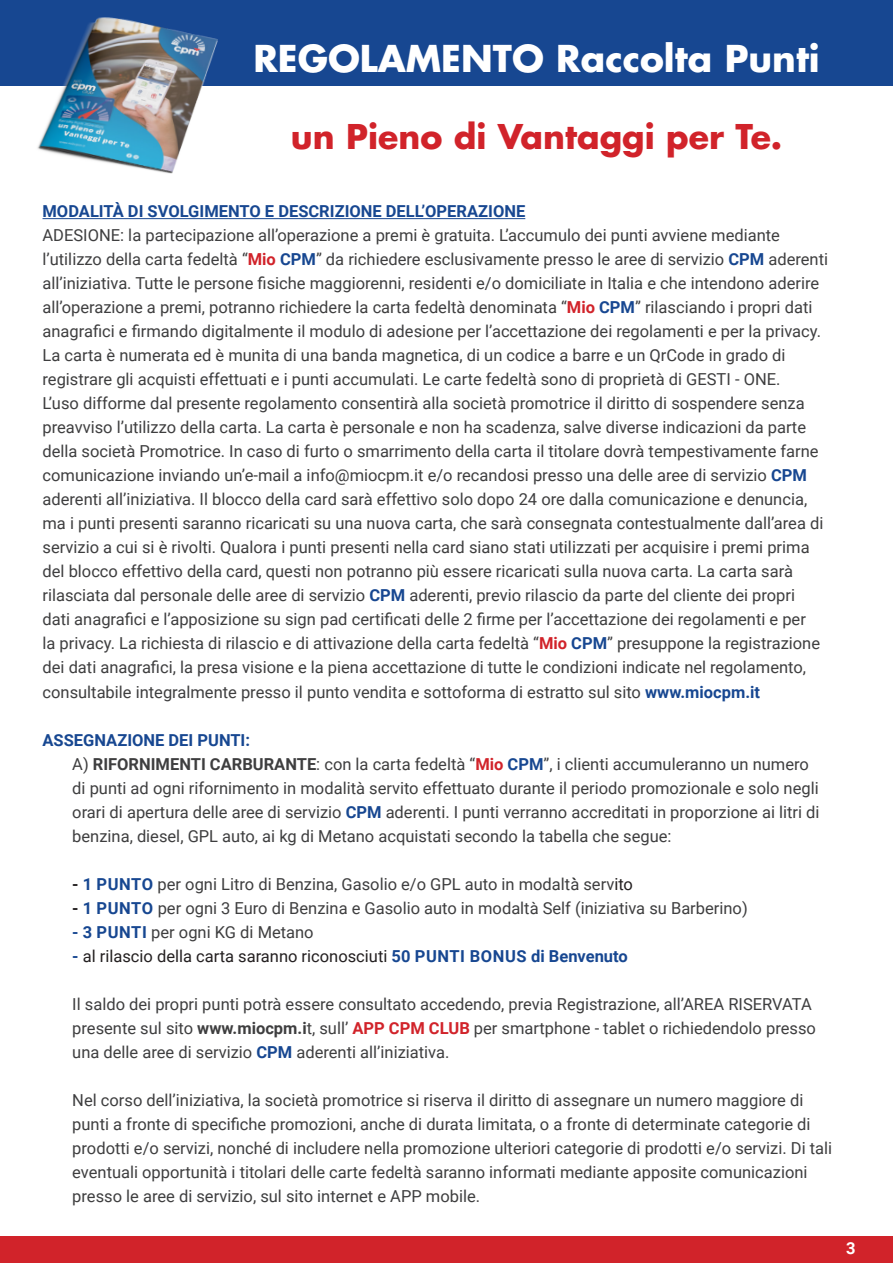
<style>
.page{position:relative;width:893px;height:1263px;background:#fff}
.page>*{position:absolute;margin:0;border:0;box-sizing:border-box;transform-origin:0 0}
.t1{font:700 36px "Futura Std";color:#fff}
.t2{font:700 33.15px "Futura Std";color:#d1232a}
.t3{font:16.5px/24px "Roboto";color:#3e3e3f}
.t4{font:700 16.5px "Roboto";color:#174791}
.t5{font:16.5px "Roboto";color:#231f20}
.t6{font:700 16.5px "Roboto";color:#fff}
.s1{font-weight:700;color:#d1232a}
.s2{font-weight:700;color:#174791}
.s3{font-weight:700}
.s4{font-weight:700;color:#231f20}
.s5{color:#231f20}
</style>
<div class="page">
<div style="left:0;top:0;width:893px;height:86px;background:#174791"></div>
<hr style="left:43px;top:218px;width:482px;height:1px;background:#174791">
<div style="left:0;top:1236px;width:893px;height:27px;background:#d1232a"></div>
<img style="left:37px;top:17px;width:181px;height:157px">
<p class="t1" style="left:253px;top:35px;width:568px">REGOLAMENTO Raccolta Punti</p>
<p class="t2" style="left:291px;top:114px;width:493px">un Pieno di Vantaggi per Te.</p>
<p class="t4" style="left:43px;top:200px;width:484px">MODALITÀ DI SVOLGIMENTO E DESCRIZIONE DELL’OPERAZIONE</p>
<p class="t3" style="left:43px;top:223px;width:787px">ADESIONE: la partecipazione all’operazione a premi è gratuita. L’accumulo dei punti avviene mediante l’utilizzo della carta fedeltà “<span class="s1">Mio</span> <span class="s2">CPM</span>” da richiedere esclusivamente presso le aree di servizio <span class="s2">CPM</span> aderenti all’iniziativa. Tutte le persone fisiche maggiorenni, residenti e/o domiciliate in Italia e che intendono aderire all’operazione a premi, potranno richiedere la carta fedeltà denominata “<span class="s1">Mio</span> <span class="s2">CPM</span>” rilasciando i propri dati anagrafici e firmando digitalmente il modulo di adesione per l’accettazione dei regolamenti e per la privacy.<br>La carta è numerata ed è munita di una banda magnetica, di un codice a barre e un QrCode in grado di registrare gli acquisti effettuati e i punti accumulati. Le carte fedeltà sono di proprietà di GESTI - ONE.<br>L’uso difforme dal presente regolamento consentirà alla società promotrice il diritto di sospendere senza preavviso l’utilizzo della carta. La carta è personale e non ha scadenza, salve diverse indicazioni da parte della società Promotrice. In caso di furto o smarrimento della carta il titolare dovrà tempestivamente farne comunicazione inviando un’e-mail a info@miocpm.it e/o recandosi presso una delle aree di servizio <span class="s2">CPM </span>aderenti all’iniziativa. Il blocco della card sarà effettivo solo dopo 24 ore dalla comunicazione e denuncia, ma i punti presenti saranno ricaricati su una nuova carta, che sarà consegnata contestualmente dall’area di servizio a cui si è rivolti. Qualora i punti presenti nella card siano stati utilizzati per acquisire i premi prima del blocco effettivo della card, questi non potranno più essere ricaricati sulla nuova carta. La carta sarà rilasciata dal personale delle aree di servizio <span class="s2">CPM</span> aderenti, previo rilascio da parte del cliente dei propri<br>dati anagrafici e l’apposizione su sign pad certificati delle 2 firme per l’accettazione dei regolamenti e per<br>la privacy. La richiesta di rilascio e di attivazione della carta fedeltà “<span class="s1">Mio</span> <span class="s2">CPM</span>” presuppone la registrazione dei dati anagrafici, la presa visione e la piena accettazione di tutte le condizioni indicate nel regolamento, consultabile integralmente presso il punto vendita e sottoforma di estratto sul sito <span class="s2">www.miocpm.it</span></p>
<p class="t4" style="left:43px;top:728px;width:209px">ASSEGNAZIONE DEI PUNTI:</p>
<p class="t3" style="left:72px;top:751px;width:749px">A) <span class="s3">RIFORNIMENTI CARBURANTE</span>: con la carta fedeltà “<span class="s1">Mio</span> <span class="s2">CPM</span>”, i clienti accumuleranno un numero di punti ad ogni rifornimento in modalità servito effettuato durante il periodo promozionale e solo negli orari di apertura delle aree di servizio <span class="s2">CPM</span> aderenti. I punti verranno accreditati in proporzione ai litri di benzina, diesel, GPL auto, ai kg di Metano acquistati secondo la tabella che segue:</p>
<p class="t3" style="left:72px;top:871px;width:562px"><span class="s4">-</span> <span class="s2">1 PUNTO</span> per ogni Litro di Benzina, Gasolio e/o GPL auto in modaltà̀serv<span class="s5">ito</span></p>
<p class="t3" style="left:72px;top:895px;width:677px"><span class="s4">-</span> <span class="s2">1 PUNTO</span> per ogni 3 Euro di Benzina e Gasolio auto in modaltà Self (iniziativa su Barberino)</p>
<p class="t3" style="left:72px;top:919px;width:243px"><span class="s2">- 3 PUNTI</span> per ogni KG di Metano</p>
<p class="t5" style="left:72px;top:944px;width:557px"><span class="s2">-</span> al rilascio della carta saranno riconosciuti <span class="s2">50 PUNTI BONUS di Benvenuto</span></p>
<p class="t3" style="left:72px;top:991px;width:745px">Il saldo dei propri punti potrà essere consultato accedendo, previa Registrazione, all’AREA RISERVATA presente sul sito <span class="s3">www.miocpm.i</span>t, sull’ <span class="s1">APP CPM CLUB</span> per smartphone - tablet o richiedendolo presso una delle aree di servizio <span class="s2">CPM</span> aderenti all’iniziativa.</p>
<p class="t3" style="left:72px;top:1087px;width:761px">Nel corso dell’iniziativa, la società promotrice si riserva il diritto di assegnare un numero maggiore di punti a fronte di specifiche promozioni, anche di durata limitata, o a fronte di determinate categorie di prodotti e/o servizi, nonché di includere nella promozione ulteriori categorie di prodotti e/o servizi. Di tali eventuali opportunità i titolari delle carte fedeltà saranno informati mediante apposite comunicazioni presso le aree di servizio, sul sito internet e APP mobile.</p>
<p class="t6" style="left:846px;top:1236px;width:11px">3</p>
</div>
